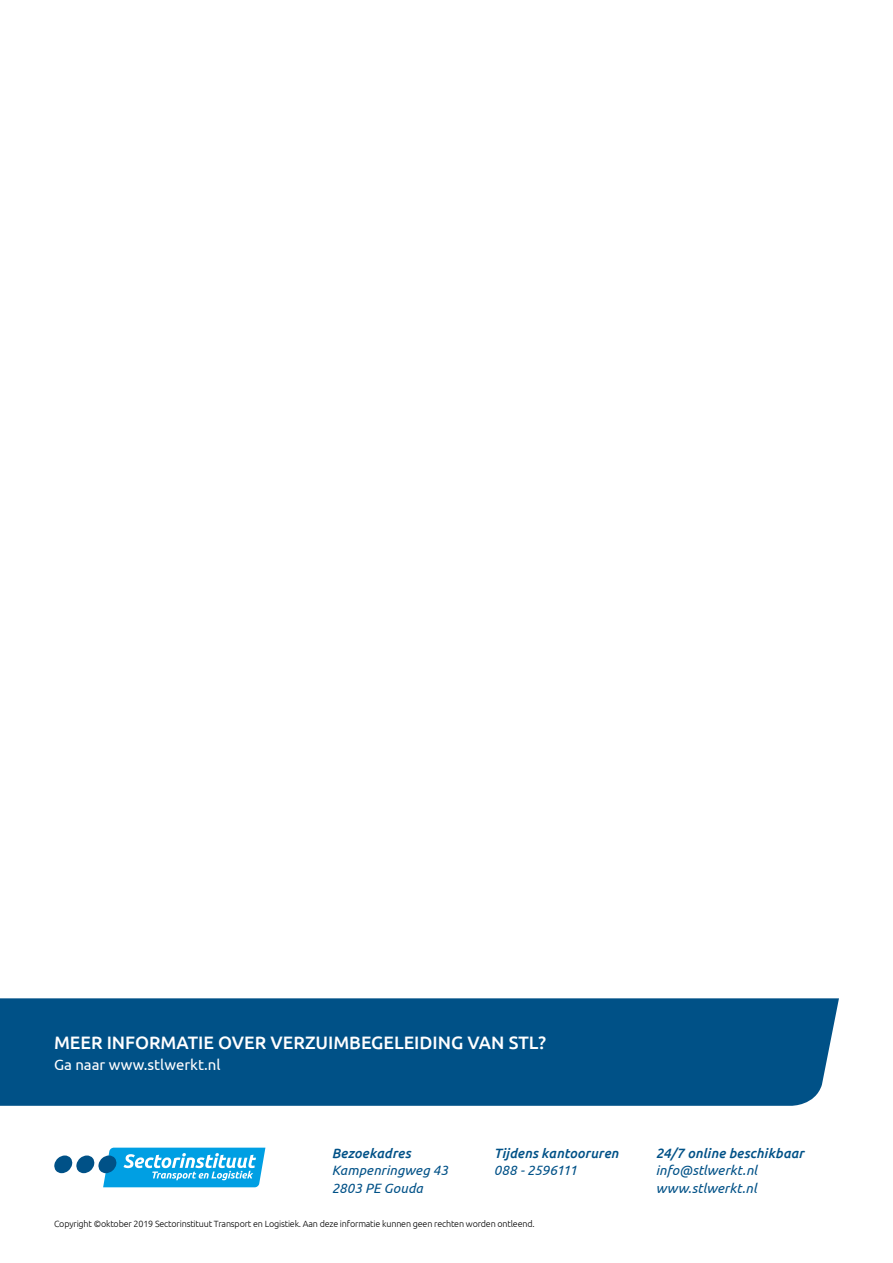
<style>
.page{position:relative;width:893px;height:1263px;background:#fff}
.page>*{position:absolute;margin:0;border:0;box-sizing:border-box;transform-origin:0 0}
.t1{font:500 18px "Ubuntu";color:#fff}
.t2{font:15px "Ubuntu";color:#fff}
.t3{font:italic 13.5px/17.2px "Ubuntu";letter-spacing:.01em;color:#005187}
.t4{font:italic 500 13.5px "Ubuntu";letter-spacing:.01em;color:#005187}
.t5{font:italic 13.5px "Ubuntu";letter-spacing:-.015em;color:#005187}
.t6{font:300 9px "Ubuntu";letter-spacing:-.02em;color:#000}
</style>
<div class="page">
<div style="left:0;top:998px;width:839px;height:108px;background:#005187"></div>
<svg style="left:54px;top:1148px;width:211px;height:39px"></svg>
<h1 class="t1" style="left:54px;top:1031px;width:494px">MEER INFORMATIE OVER VERZUIMBEGELEIDING VAN STL?</h1>
<h2 class="t2" style="left:54px;top:1055px;width:168px">Ga naar www.stlwerkt.nl</h2>
<h3 class="t4" style="left:332px;top:1145px;width:80px">Bezoekadres</h3>
<h3 class="t3" style="left:332px;top:1161px;width:118px">Kampenringweg 43<br>2803 PE Gouda</h3>
<h3 class="t4" style="left:494px;top:1145px;width:126px">Tijdens kantooruren</h3>
<h3 class="t5" style="left:494px;top:1162px;width:85px">088 - 2596111</h3>
<p class="t6" style="left:54px;top:1219px;width:482px">Copyright ©oktober 2019 Sectorinstituut Transport en Logistiek. Aan deze informatie kunnen geen rechten worden ontleend.</p>
<h3 class="t4" style="left:656px;top:1145px;width:150px">24/7 online beschikbaar</h3>
<h3 class="t3" style="left:656px;top:1161px;width:103px">info@stlwerkt.nl www.stlwerkt.nl</h3>
</div>
